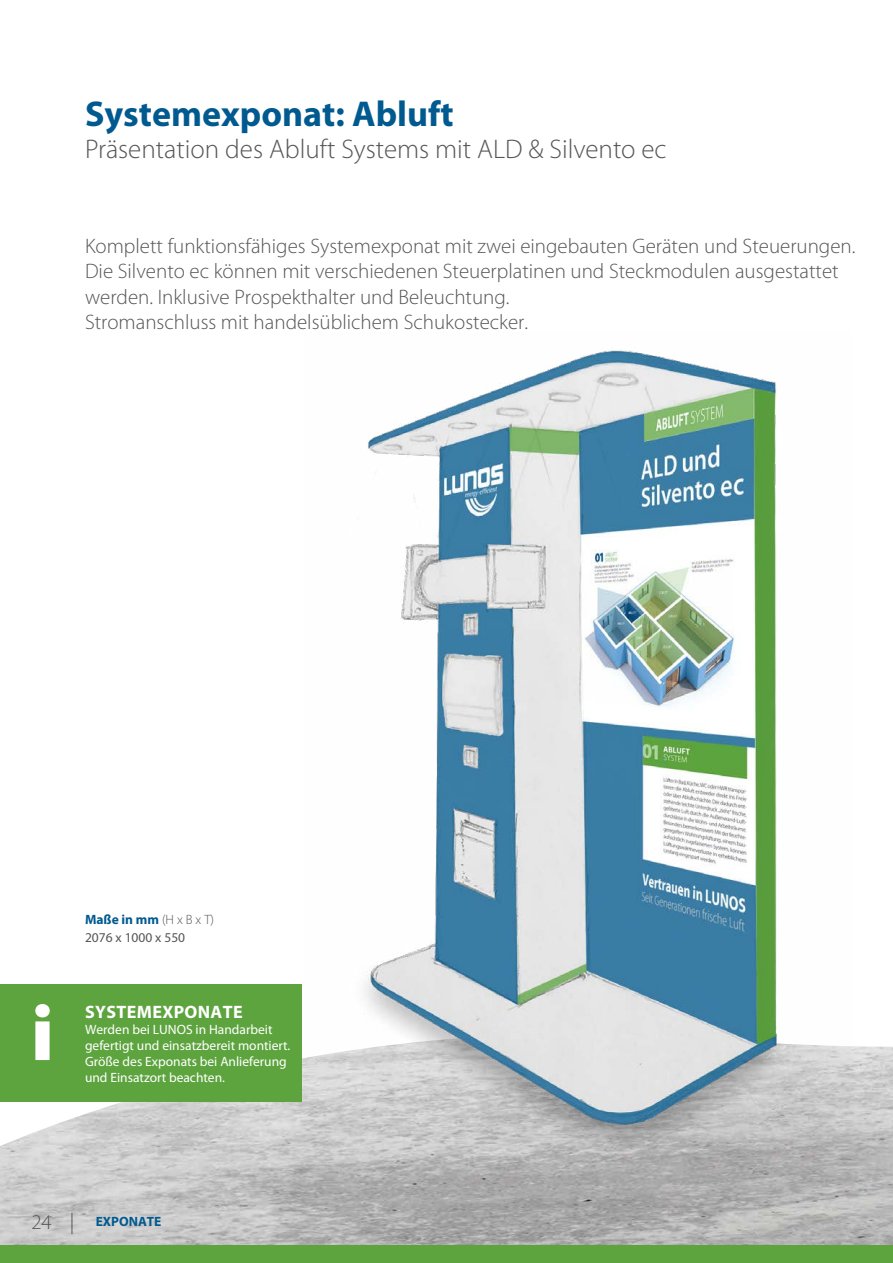
<style>
.page{position:relative;width:893px;height:1263px;background:#fff}
.page>*{position:absolute;margin:0;border:0;box-sizing:border-box;transform-origin:0 0}
.t1{font:700 36px "Myriad Pro";color:#005a8f}
.t2{font:300 27px "Myriad Pro";color:#565656}
.t3{font:300 21px/25.2px "Myriad Pro";color:#565656}
.t4{font:700 18px "Myriad Pro";letter-spacing:.02em;color:#fff}
.t5{font:13.5px/16.2px "Myriad Pro";color:#fff}
.t6{font:13.5px/18px "Myriad Pro";color:#565656}
.t7{font:700 13.5px "Myriad Pro";color:#005a8f}
.s1{font-weight:700;color:#005a8f}
.s2{font-weight:300}
</style>
<div class="page">
<svg style="left:0;top:1146px;width:893px;height:100px;background:#b8b9b7"></svg>
<img style="left:1px;top:1046px;width:892px;height:100px">
<div style="left:0;top:1246px;width:893px;height:17px;background:#5da43e"></div>
<img style="left:304px;top:350px;width:547px;height:835px">
<div style="left:0;top:984px;width:302px;height:118px;background:#5da43e"></div>
<svg style="left:35px;top:1004px;width:15px;height:56px"></svg>
<svg style="left:72px;top:1213px;width:1px;height:21px"></svg>
<h1 class="t1" style="left:85px;top:90px;width:370px">Systemexponat: Abluft</h1>
<p class="t2" style="left:85px;top:134px;width:583px">Präsentation des Abluft Systems mit ALD &amp; Silvento ec</p>
<p class="t3" style="left:85px;top:234px;width:772px">Komplett funktionsfähiges Systemexponat mit zwei eingebauten Geräten und Steuerungen.<br>Die Silvento ec können mit verschiedenen Steuerplatinen und Steckmodulen ausgestattet werden. Inklusive Prospekthalter und Beleuchtung.<br>Stromanschluss mit handelsüblichem Schukostecker.</p>
<p class="t6" style="left:85px;top:910px;width:131px"><span class="s1">Maße in mm</span> <span class="s2">(H x B x T)<br></span>2076 x 1000 x 550</p>
<p class="t4" style="left:85px;top:1000px;width:159px">SYSTEMEXPONATE</p>
<p class="t5" style="left:85px;top:1021px;width:207px">Werden bei LUNOS in Handarbeit gefertigt und einsatzbereit montiert.<br>Größe des Exponats bei Anlieferung und Einsatzort beachten.</p>
<p class="t3" style="left:31px;top:1209px;width:22px">24</p>
<p class="t7" style="left:96px;top:1213px;width:67px">EXPONATE</p>
</div>
